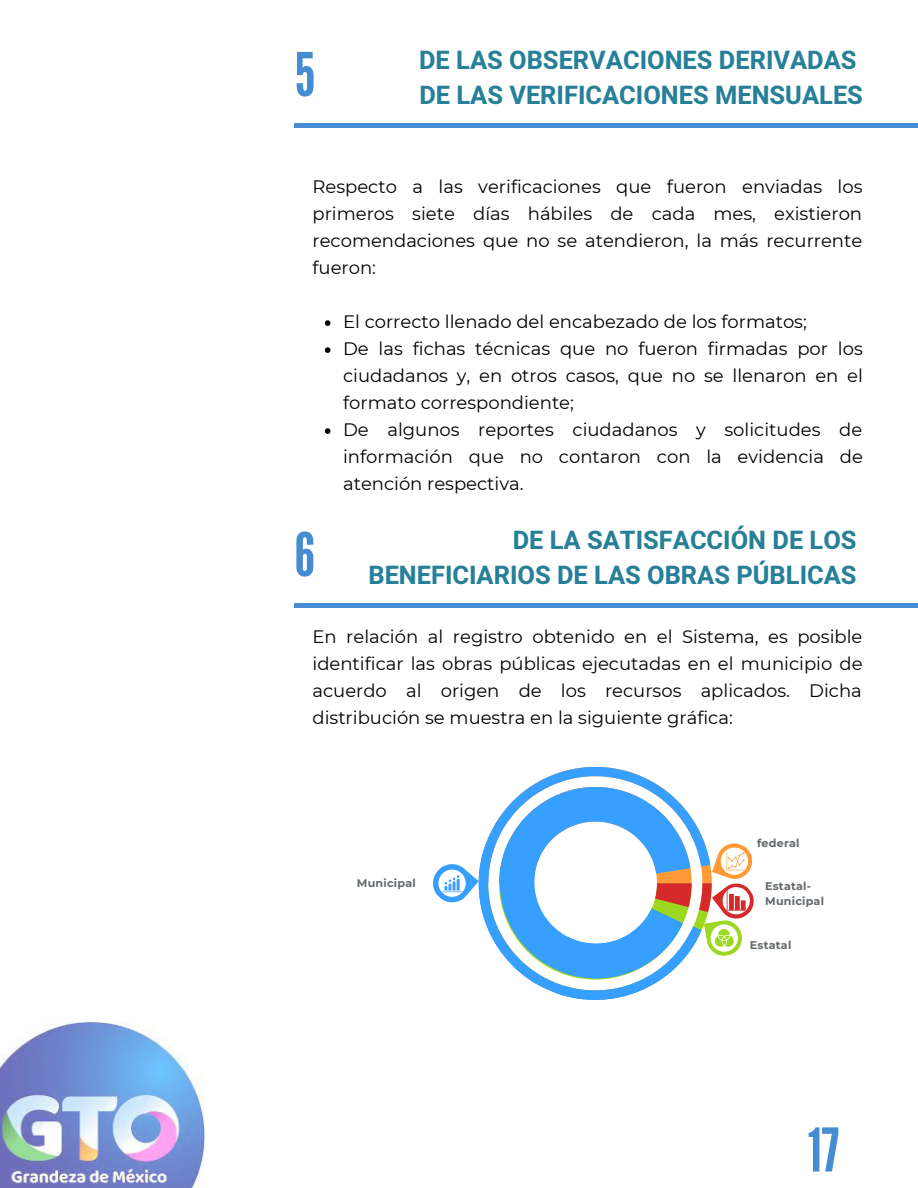
<style>
.page{position:relative;width:918px;height:1188px;background:#fff}
.page>*{position:absolute;margin:0;border:0;box-sizing:border-box;transform-origin:0 0}
.t1{font:60px "League Gothic";color:#468cd2}
.t2{font:700 25.35px "Heebo";color:#278098}
.t3{font:18px/27px "Montserrat";color:#000;text-align:justify}
.t4{font:700 11.1px/15px "Montserrat";letter-spacing:.02em;color:#63686b}
</style>
<div class="page">
<hr style="left:294px;top:124px;width:624px;height:3px;background:#468cd2">
<img style="left:0;top:1022px;width:204px;height:166px">
<svg style="left:325px;top:320px;width:5px;height:6px"></svg>
<svg style="left:325px;top:347px;width:5px;height:6px"></svg>
<svg style="left:325px;top:428px;width:5px;height:6px"></svg>
<hr style="left:294px;top:604px;width:624px;height:3px;background:#468cd2">
<svg style="left:433px;top:767px;width:321px;height:233px"></svg>
<h1 class="t1" style="left:294px;top:40px;width:22px">5</h1>
<h2 class="t2" style="left:419px;top:42px;width:439px">DE LAS OBSERVACIONES DERIVADAS</h2>
<h2 class="t2" style="left:419px;top:77px;width:445px">DE LAS VERIFICACIONES MENSUALES</h2>
<p class="t3" style="left:312px;top:173px;width:552px">Respecto a las verificaciones que fueron enviadas los primeros siete días hábiles de cada mes, existieron recomendaciones que no se atendieron, la más recurrente fueron:</p>
<h1 class="t1" style="left:294px;top:520px;width:22px">6</h1>
<p class="t3" style="left:343px;top:308px;width:521px;text-align:left">El correcto llenado del encabezado de los formatos;<br>De las fichas técnicas que no fueron firmadas por los ciudadanos y, en otros casos, que no se llenaron en el formato correspondiente;<br>De algunos reportes ciudadanos y solicitudes de información que no contaron con la evidencia de atención respectiva.</p>
<h2 class="t2" style="left:513px;top:522px;width:345px">DE LA SATISFACCIÓN DE LOS</h2>
<h2 class="t2" style="left:368px;top:557px;width:490px">BENEFICIARIOS DE LAS OBRAS PÚBLICAS</h2>
<p class="t3" style="left:312px;top:623px;width:552px">En relación al registro obtenido en el Sistema, es posible identificar las obras públicas ejecutadas en el municipio de acuerdo al origen de los recursos aplicados. Dicha distribución se muestra en la siguiente gráfica:</p>
<p class="t4" style="left:357px;top:875px;width:60px">Municipal</p>
<p class="t4" style="left:757px;top:836px;width:44px">federal</p>
<p class="t4" style="left:765px;top:878px;width:60px">Estatal-<br>Municipal</p>
<p class="t4" style="left:750px;top:938px;width:43px">Estatal</p>
<h1 class="t1" style="left:808px;top:1115px;width:33px">17</h1>
</div>
